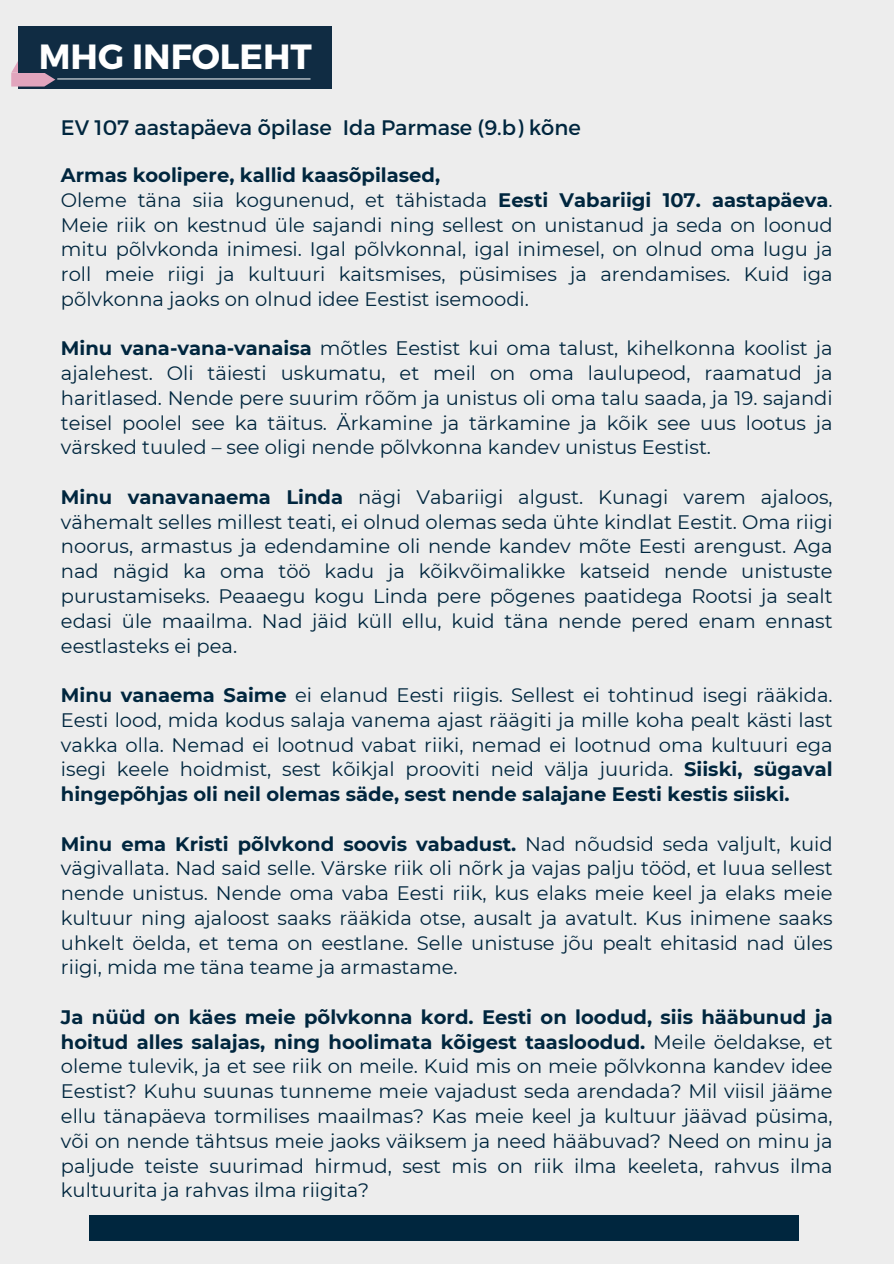
<style>
.page{position:relative;width:894px;height:1264px;background:#fff}
.page>*{position:absolute;margin:0;border:0;box-sizing:border-box;transform-origin:0 0}
.t1{font:700 34.95px "Montserrat";color:#fff}
.t2{font:21px "Montserrat";color:#00263e}
.t3{font:19.5px/24.8px "Montserrat";color:#00263e;text-align:justify}
.t4{font:700 19.5px "Montserrat";color:#00263e}
.s1{font-weight:700}
</style>
<div class="page">
<div style="left:0;top:0;width:893px;height:1263px;background:#ededed"></div>
<div style="left:89px;top:1215px;width:709px;height:26px;background:#00263e"></div>
<div style="left:18px;top:27px;width:314px;height:62px;background:#102c43"></div>
<svg style="left:11px;top:61px;width:44px;height:26px"></svg>
<hr style="left:57px;top:78px;width:253px;height:1px;background:#fff">
<h1 class="t1" style="left:39px;top:34px;width:274px">MHG INFOLEHT</h1>
<p class="t2" style="left:61px;top:114px;width:521px">EV 107 aastapäeva õpilase Ida Parmase (9.b) kõne</p>
<p class="t4" style="left:61px;top:163px;width:380px">Armas koolipere, kallid kaasõpilased,</p>
<p class="t3" style="left:61px;top:187px;width:773px">Oleme täna siia kogunenud, et tähistada <span class="s1">Eesti Vabariigi 107. aastapäeva</span>.<br>Meie riik on kestnud üle sajandi ning sellest on unistanud ja seda on loonud mitu põlvkonda inimesi. Igal põlvkonnal, igal inimesel, on olnud oma lugu ja roll meie riigi ja kultuuri kaitsmises, püsimises ja arendamises. Kuid iga põlvkonna jaoks on olnud idee Eestist isemoodi.</p>
<p class="t3" style="left:61px;top:336px;width:773px"><span class="s1">Minu vana-vana-vanaisa</span> mõtles Eestist kui oma talust, kihelkonna koolist ja ajalehest. Oli täiesti uskumatu, et meil on oma laulupeod, raamatud ja haritlased. Nende pere suurim rõõm ja unistus oli oma talu saada, ja 19. sajandi teisel poolel see ka täitus. Ärkamine ja tärkamine ja kõik see uus lootus ja värsked tuuled – see oligi nende põlvkonna kandev unistus Eestist.</p>
<p class="t3" style="left:61px;top:484px;width:773px"><span class="s1">Minu vanavanaema Linda</span> nägi Vabariigi algust. Kunagi varem ajaloos, vähemalt selles millest teati, ei olnud olemas seda ühte kindlat Eestit. Oma riigi noorus, armastus ja edendamine oli nende kandev mõte Eesti arengust. Aga nad nägid ka oma töö kadu ja kõikvõimalikke katseid nende unistuste purustamiseks. Peaaegu kogu Linda pere põgenes paatidega Rootsi ja sealt edasi üle maailma. Nad jäid küll ellu, kuid täna nende pered enam ennast eestlasteks ei pea.</p>
<p class="t3" style="left:61px;top:682px;width:773px"><span class="s1">Minu vanaema Saime</span> ei elanud Eesti riigis. Sellest ei tohtinud isegi rääkida.<br>Eesti lood, mida kodus salaja vanema ajast räägiti ja mille koha pealt kästi last vakka olla. Nemad ei lootnud vabat riiki, nemad ei lootnud oma kultuuri ega isegi keele hoidmist, sest kõikjal prooviti neid välja juurida. <span class="s1">Siiski, sügaval hingepõhjas oli neil olemas säde, sest nende salajane Eesti kestis siiski.</span></p>
<p class="t3" style="left:61px;top:831px;width:773px"><span class="s1">Minu ema Kristi põlvkond soovis vabadust.</span> Nad nõudsid seda valjult, kuid vägivallata. Nad said selle. Värske riik oli nõrk ja vajas palju tööd, et luua sellest nende unistus. Nende oma vaba Eesti riik, kus elaks meie keel ja elaks meie kultuur ning ajaloost saaks rääkida otse, ausalt ja avatult. Kus inimene saaks uhkelt öelda, et tema on eestlane. Selle unistuse jõu pealt ehitasid nad üles riigi, mida me täna teame ja armastame.</p>
<p class="t3" style="left:61px;top:1004px;width:773px"><span class="s1">Ja nüüd on käes meie põlvkonna kord. Eesti on loodud, siis hääbunud ja hoitud alles salajas, ning hoolimata kõigest taasloodud.</span> Meile öeldakse, et oleme tulevik, ja et see riik on meile. Kuid mis on meie põlvkonna kandev idee Eestist? Kuhu suunas tunneme meie vajadust seda arendada? Mil viisil jääme ellu tänapäeva tormilises maailmas? Kas meie keel ja kultuur jäävad püsima, või on nende tähtsus meie jaoks väiksem ja need hääbuvad? Need on minu ja paljude teiste suurimad hirmud, sest mis on riik ilma keeleta, rahvus ilma kultuurita ja rahvas ilma riigita?</p>
</div>
